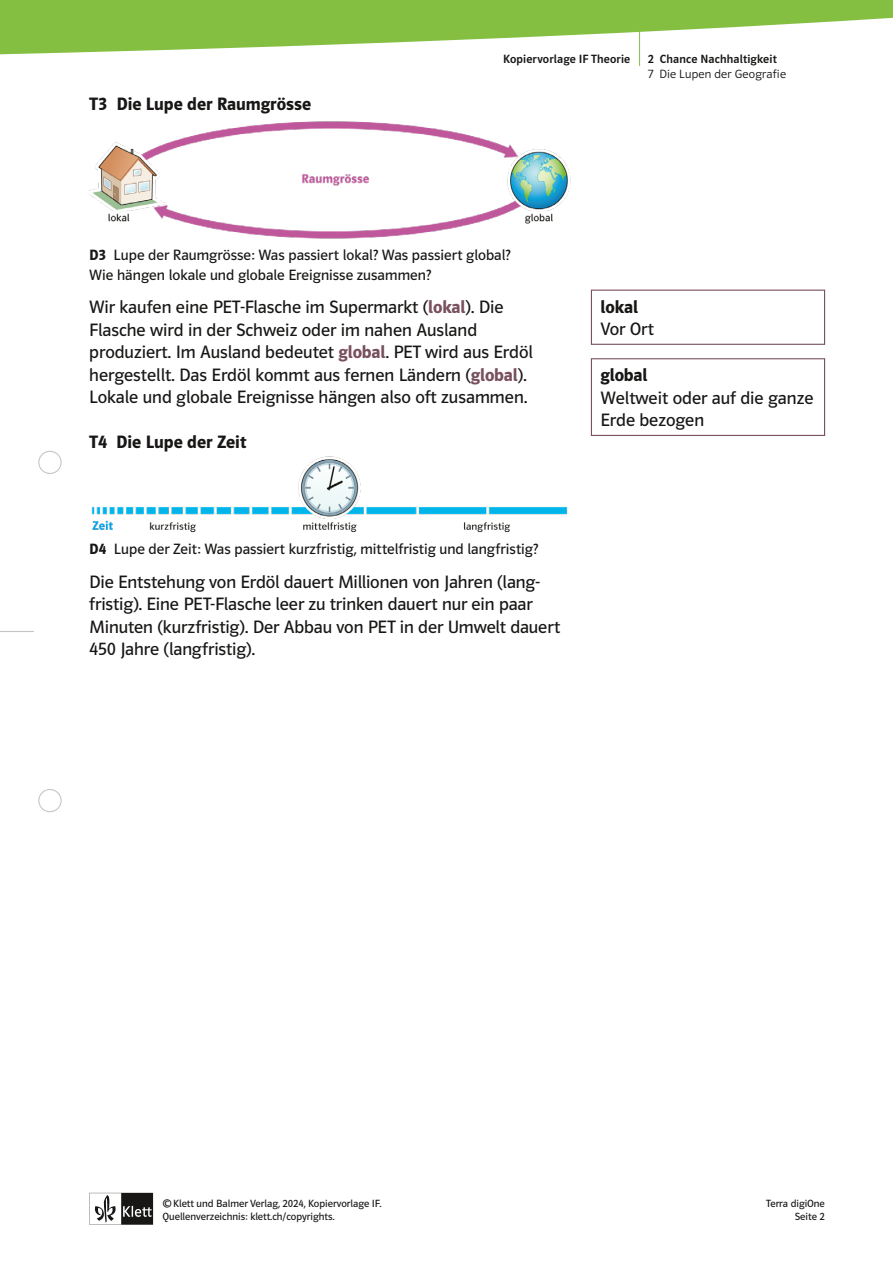
<style>
.page{position:relative;width:893px;height:1263px;background:#fff}
.page>*{position:absolute;margin:0;border:0;box-sizing:border-box;transform-origin:0 0}
.KV_Grundtext_U2{font:18px/22.5px "Polo CEF";color:#181716}
.KV_Grundtext{font:18px/22.5px "Polo CEF";letter-spacing:-.005em;color:#181716}
.KV_Grundtext_U2-2{font:600 18px "Polo CEF";color:#181716}
.KV_Grundtext_U2-3{font:15px/19.5px "Polo CEF";color:#181716}
.KV_Bildunterschrift{font:15px "Polo CEF";color:#181716}
.KV_Kopfzeile_Thema{font:500 12px "Polo CEF";letter-spacing:.015em;color:#181716}
.KV_Kopfzeile_Thema-2{font:300 12px "Polo CEF";letter-spacing:.02em;color:#181716}
.t1{font:10.5px/12.8px "Polo CEF";color:#181716}
.s1{font-weight:600}
.s2{font-weight:600;color:#79505f}
</style>
<div class="page">
<hr style="left:0;top:631px;width:34px;height:1px;background:#c5c6c6">
<div style="left:38px;top:451px;width:24px;height:23px;border:1px solid #c5c6c6;border-radius:50%"></div>
<div style="left:38px;top:789px;width:24px;height:23px;border:1px solid #c5c6c6;border-radius:50%"></div>
<img style="left:89px;top:121px;width:482px;height:118px">
<img style="left:91px;top:456px;width:477px;height:77px">
<div style="left:591px;top:290px;width:234px;height:55px;border:1px solid #79505f"></div>
<div style="left:591px;top:358px;width:234px;height:78px;border:1px solid #79505f"></div>
<hr style="left:639px;top:0;width:1px;height:66px;background:#84bf41">
<svg style="left:0;top:0;width:893px;height:54px;fill:#84bf41"></svg>
<svg style="left:89px;top:1193px;width:64px;height:32px"></svg>
<p class="KV_Grundtext_U2-2" style="left:89px;top:93px;width:223px">T3 Die Lupe der Raumgrösse</p>
<p class="KV_Kopfzeile_Thema" style="left:503px;top:52px;width:128px">Kopiervorlage IF Theorie</p>
<p class="KV_Kopfzeile_Thema" style="left:648px;top:52px;width:131px">2 Chance Nachhaltigkeit</p>
<p class="KV_Kopfzeile_Thema-2" style="left:648px;top:67px;width:140px">7 Die Lupen der Geografie</p>
<p class="KV_Grundtext_U2-3" style="left:89px;top:246px;width:423px"><span class="s1">D3</span> Lupe der Raumgrösse: Was passiert lokal? Was passiert global?<br>Wie hängen lokale und globale Ereignisse zusammen?</p>
<p class="KV_Grundtext_U2" style="left:89px;top:296px;width:445px">Wir kaufen eine PET-Flasche im Supermarkt (<span class="s2">lokal</span>). Die Flasche wird in der Schweiz oder im nahen Ausland produziert. Im Ausland bedeutet <span class="s2">global</span>. PET wird aus Erdöl hergestellt. Das Erdöl kommt aus fernen Ländern (<span class="s2">global</span>).<br>Lokale und globale Ereignisse hängen also oft zusammen.</p>
<p class="KV_Grundtext_U2-2" style="left:89px;top:431px;width:159px">T4 Die Lupe der Zeit</p>
<p class="KV_Bildunterschrift" style="left:89px;top:540px;width:450px"><span class="s1">D4</span> Lupe der Zeit: Was passiert kurzfristig, mittelfristig und langfristig?</p>
<p class="KV_Grundtext" style="left:89px;top:571px;width:472px">Die Entstehung von Erdöl dauert Millionen von Jahren (lang&shy;fristig). Eine PET-Flasche leer zu trinken dauert nur ein paar Minuten (kurzfristig). Der Abbau von PET in der Umwelt dauert 450 Jahre (langfristig).</p>
<p class="KV_Grundtext_U2-2" style="left:600px;top:296px;width:39px">lokal</p>
<p class="KV_Grundtext" style="left:600px;top:318px;width:55px">Vor Ort</p>
<p class="KV_Grundtext" style="left:600px;top:364px;width:214px"><span class="s1">global<br></span>Weltweit oder auf die ganze<br>Erde bezogen</p>
<p class="t1" style="left:163px;top:1197px;width:220px">©Klett und Balmer Verlag, 2024, Kopiervorlage IF.<br>Quellenverzeichnis: klett.ch/copyrights.</p>
<p class="t1" style="left:766px;top:1197px;width:60px;text-align:right">Terra digiOne<br>Seite 2</p>
</div>
